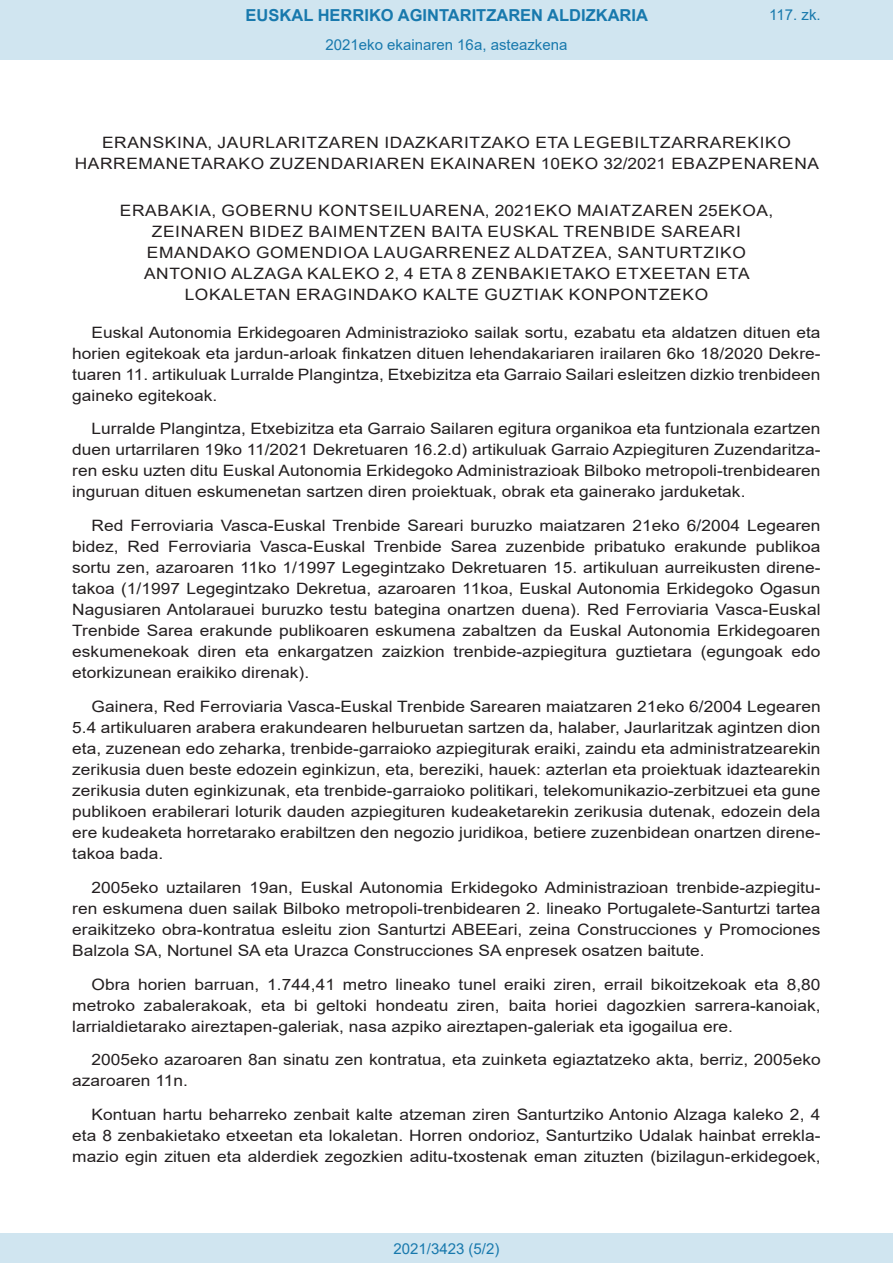
<style>
.page{position:relative;width:893px;height:1263px;background:#fff}
.page>*{position:absolute;margin:0;border:0;box-sizing:border-box;transform-origin:0 0}
.t1{font:700 16.5px "Arial";color:#1879ad}
.BOPVDetalle{font:15.6px/21px "Arial";color:#231f20;text-align:justify;scale:1.11 1}
.BOPVClave{font:15.6px/21px "Arial";letter-spacing:.035em;color:#231f20;text-align:center;scale:1.11 1}
.Paginacion_Centro{font:15px "Arial";color:#1879ad}
</style>
<div class="page">
<div style="left:0;top:0;width:893px;height:60px;background:#d0e5f0"></div>
<div style="left:0;top:1233px;width:893px;height:30px;background:#d0e5f0"></div>
<p class="t1" style="left:246px;top:3px;width:404px">EUSKAL HERRIKO AGINTARITZAREN ALDIZKARIA</p>
<p class="Paginacion_Centro" style="left:326px;top:35px;width:243px">2021eko ekainaren 16a, asteazkena</p>
<p class="Paginacion_Centro" style="left:769px;top:5px;width:53px">117. zk.</p>
<p class="BOPVClave" style="left:75px;top:132px;width:672px">ERANSKINA, JAURLARITZAREN IDAZKARITZAKO ETA LEGEBILTZARRAREKIKO<br>HARREMANETARAKO ZUZENDARIAREN EKAINAREN 10EKO 32/2021 EBAZPENARENA</p>
<p class="BOPVClave" style="left:120px;top:200px;width:590px">ERABAKIA, GOBERNU KONTSEILUARENA, 2021EKO MAIATZAREN 25EKOA, ZEINAREN BIDEZ BAIMENTZEN BAITA EUSKAL TRENBIDE SAREARI EMANDAKO GOMENDIOA LAUGARRENEZ ALDATZEA, SANTURTZIKO ANTONIO ALZAGA KALEKO 2, 4 ETA 8 ZENBAKIETAKO ETXEETAN ETA LOKALETAN ERAGINDAKO KALTE GUZTIAK KONPONTZEKO</p>
<p class="BOPVDetalle" style="left:72px;top:322px;width:676px;text-indent:19px">Euskal Autonomia Erkidegoaren Administrazioko sailak sortu, ezabatu eta aldatzen dituen eta horien egitekoak eta jardun-arloak finkatzen dituen lehendakariaren irailaren 6ko 18/2020 Dekre&shy;tuaren 11. artikuluak Lurralde Plangintza, Etxebizitza eta Garraio Sailari esleitzen dizkio trenbideen gaineko egitekoak.</p>
<p class="BOPVDetalle" style="left:72px;top:418px;width:676px;text-indent:19px">Lurralde Plangintza, Etxebizitza eta Garraio Sailaren egitura organikoa eta funtzionala ezartzen duen urtarrilaren 19ko 11/2021 Dekretuaren 16.2.d) artikuluak Garraio Azpiegituren Zuzendaritza&shy;ren esku uzten ditu Euskal Autonomia Erkidegoko Administrazioak Bilboko metropoli-trenbidearen inguruan dituen eskumenetan sartzen diren proiektuak, obrak eta gainerako jarduketak.</p>
<p class="BOPVDetalle" style="left:72px;top:515px;width:676px;text-indent:19px">Red Ferroviaria Vasca-Euskal Trenbide Sareari buruzko maiatzaren 21eko 6/2004 Legearen bidez, Red Ferroviaria Vasca-Euskal Trenbide Sarea zuzenbide pribatuko erakunde publikoa sortu zen, azaroaren 11ko 1/1997 Legegintzako Dekretuaren 15. artikuluan aurreikusten direne&shy;takoa (1/1997 Legegintzako Dekretua, azaroaren 11koa, Euskal Autonomia Erkidegoko Ogasun Nagusiaren Antolarauei buruzko testu bategina onartzen duena). Red Ferroviaria Vasca-Euskal Trenbide Sarea erakunde publikoaren eskumena zabaltzen da Euskal Autonomia Erkidegoaren eskumenekoak diren eta enkargatzen zaizkion trenbide-azpiegitura guztietara (egungoak edo etorkizunean eraikiko direnak).</p>
<p class="BOPVDetalle" style="left:72px;top:696px;width:676px;text-indent:19px">Gainera, Red Ferroviaria Vasca-Euskal Trenbide Sarearen maiatzaren 21eko 6/2004 Legearen 5.4 artikuluaren arabera erakundearen helburuetan sartzen da, halaber, Jaurlaritzak agintzen dion eta, zuzenean edo zeharka, trenbide-garraioko azpiegiturak eraiki, zaindu eta administratzearekin zerikusia duen beste edozein eginkizun, eta, bereziki, hauek: azterlan eta proiektuak idaztearekin zerikusia duten eginkizunak, eta trenbide-garraioko politikari, telekomunikazio-zerbitzuei eta gune publikoen erabilerari loturik dauden azpiegituren kudeaketarekin zerikusia dutenak, edozein dela ere kudeaketa horretarako erabiltzen den negozio juridikoa, betiere zuzenbidean onartzen direne&shy;takoa bada.</p>
<p class="BOPVDetalle" style="left:72px;top:877px;width:676px;text-indent:19px">2005eko uztailaren 19an, Euskal Autonomia Erkidegoko Administrazioan trenbide-azpiegitu&shy;ren eskumena duen sailak Bilboko metropoli-trenbidearen 2. lineako Portugalete-Santurtzi tartea eraikitzeko obra-kontratua esleitu zion Santurtzi ABEEari, zeina Construcciones y Promociones Balzola SA, Nortunel SA eta Urazca Construcciones SA enpresek osatzen baitute.</p>
<p class="BOPVDetalle" style="left:72px;top:973px;width:676px;text-indent:19px">Obra horien barruan, 1.744,41 metro lineako tunel eraiki ziren, errail bikoitzekoak eta 8,80 metroko zabalerakoak, eta bi geltoki hondeatu ziren, baita horiei dagozkien sarrera-kanoiak, larrialdietarako aireztapen-galeriak, nasa azpiko aireztapen-galeriak eta igogailua ere.</p>
<p class="BOPVDetalle" style="left:72px;top:1049px;width:676px;text-indent:19px">2005eko azaroaren 8an sinatu zen kontratua, eta zuinketa egiaztatzeko akta, berriz, 2005eko azaroaren 11n.</p>
<p class="BOPVDetalle" style="left:72px;top:1104px;width:676px;text-indent:19px">Kontuan hartu beharreko zenbait kalte atzeman ziren Santurtziko Antonio Alzaga kaleko 2, 4 eta 8 zenbakietako etxeetan eta lokaletan. Horren ondorioz, Santurtziko Udalak hainbat errekla&shy;mazio egin zituen eta alderdiek zegozkien aditu-txostenak eman zituzten (bizilagun-erkidegoek,</p>
<p class="Paginacion_Centro" style="left:393px;top:1238px;width:107px">2021/3423 (5/2)</p>
</div>
